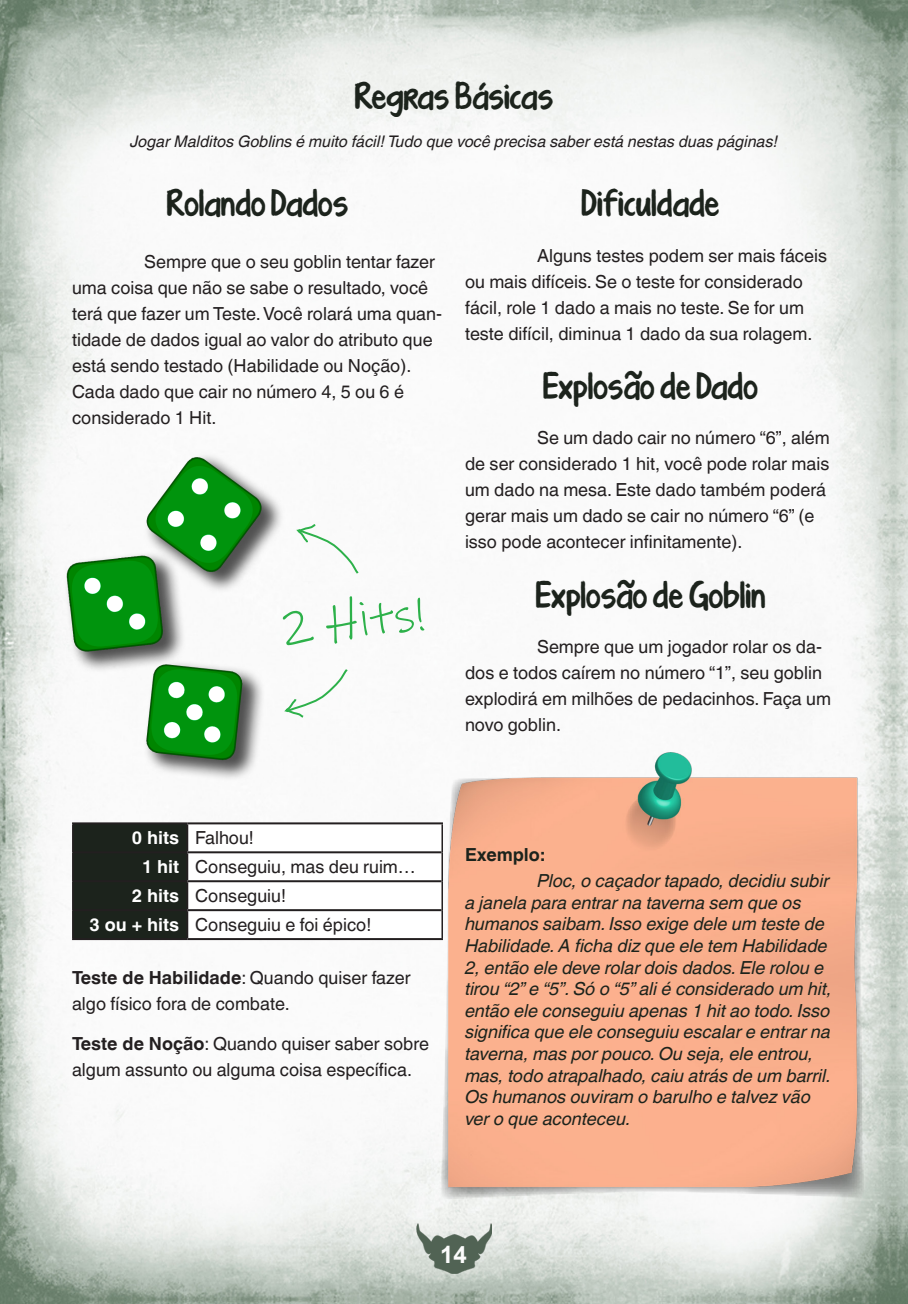
<style>
.page{position:relative;width:908px;height:1304px;background:#fff}
.page>*{position:absolute;margin:0;border:0;box-sizing:border-box;transform-origin:0 0}
.t1{font:48px "Ink Free";color:#2db14a}
.t2{font:28px "KG Turning Tables";color:#1c231c}
.t3{font:700 24px "Arial";color:#fcfcfc}
.t4{font:18px/26px "Helvetica World";color:#231f20}
.t5{font:italic 18px/21.6px "Helvetica World";color:#1c231c}
.t6{font:700 18px "Helvetica World";color:#fff}
.t7{font:700 18px "Helvetica World";color:#1c231c}
.t8{font:italic 16px "Helvetica World";color:#231f20}
.s1{font-weight:700}
</style>
<div class="page">
<img style="left:0;top:0;width:907px;height:1304px">
<img style="left:416px;top:1225px;width:75px;height:48px">
<img style="left:410px;top:752px;width:480px;height:473px">
<svg style="left:74px;top:824px;width:367px;height:114px"></svg>
<hr style="left:72px;top:822px;width:115px;height:2px;background:#231f20">
<hr style="left:187px;top:822px;width:256px;height:2px;background:#231f20">
<hr style="left:186px;top:824px;width:2px;height:27px;background:#231f20">
<hr style="left:74px;top:851px;width:113px;height:2px;background:#231f20">
<hr style="left:187px;top:851px;width:254px;height:2px;background:#231f20">
<hr style="left:186px;top:853px;width:2px;height:27px;background:#231f20">
<hr style="left:74px;top:880px;width:113px;height:2px;background:#231f20">
<hr style="left:187px;top:880px;width:254px;height:2px;background:#231f20">
<hr style="left:186px;top:882px;width:2px;height:27px;background:#231f20">
<hr style="left:74px;top:909px;width:113px;height:2px;background:#231f20">
<hr style="left:187px;top:909px;width:254px;height:2px;background:#231f20">
<hr style="left:186px;top:911px;width:2px;height:27px;background:#231f20">
<hr style="left:72px;top:938px;width:115px;height:2px;background:#231f20">
<hr style="left:187px;top:938px;width:256px;height:2px;background:#231f20">
<hr style="left:72px;top:824px;width:2px;height:28px;background:#231f20">
<hr style="left:441px;top:824px;width:2px;height:28px;background:#231f20">
<hr style="left:72px;top:852px;width:2px;height:29px;background:#231f20">
<hr style="left:441px;top:852px;width:2px;height:29px;background:#231f20">
<hr style="left:72px;top:881px;width:2px;height:29px;background:#231f20">
<hr style="left:441px;top:881px;width:2px;height:29px;background:#231f20">
<hr style="left:72px;top:910px;width:2px;height:28px;background:#231f20">
<hr style="left:441px;top:910px;width:2px;height:28px;background:#231f20">
<img style="left:64px;top:453px;width:220px;height:328px">
<svg style="left:283px;top:667px;width:66px;height:52px"></svg>
<svg style="left:295px;top:523px;width:65px;height:53px"></svg>
<p class="t2" style="left:355px;top:83px;width:200px">Regras Básicas</p>
<p class="t8" style="left:130px;top:132px;width:649px">Jogar Malditos Goblins é muito fácil! Tudo que você precisa saber está nestas duas páginas!</p>
<p class="t2" style="left:167px;top:190px;width:183px">Rolando Dados</p>
<p class="t4" style="left:72px;top:249px;width:371px;text-indent:72px">Sempre que o seu goblin tentar fazer uma coisa que não se sabe o resultado, você terá que fazer um Teste. Você rolará uma quan&shy;tidade de dados igual ao valor do atributo que está sendo testado (Habilidade ou Noção).<br>Cada dado que cair no número 4, 5 ou 6 é considerado 1 Hit.</p>
<p class="t1" style="left:277px;top:595px;width:146px;rotate:-5deg">2 Hits!</p>
<p class="t2" style="left:581px;top:190px;width:139px">Dificuldade</p>
<p class="t4" style="left:465px;top:242px;width:363px;text-indent:72px">Alguns testes podem ser mais fáceis ou mais difíceis. Se o teste for considerado fácil, role 1 dado a mais no teste. Se for um teste difícil, diminua 1 dado da sua rolagem.</p>
<p class="t2" style="left:542px;top:373px;width:216px">Explosão de Dado</p>
<p class="t4" style="left:465px;top:425px;width:366px;text-indent:72px">Se um dado cair no número “6”, além de ser considerado 1 hit, você pode rolar mais um dado na mesa. Este dado também poderá gerar mais um dado se cair no número “6” (e isso pode acontecer infinitamente).</p>
<p class="t2" style="left:535px;top:582px;width:231px">Explosão de Goblin</p>
<p class="t4" style="left:465px;top:634px;width:367px;text-indent:72px">Sempre que um jogador rolar os da&shy;dos e todos caírem no número “1”, seu goblin explodirá em milhões de pedacinhos. Faça um novo goblin.</p>
<p class="t6" style="left:132px;top:828px;width:49px">0 hits</p>
<p class="t4" style="left:195px;top:825px;width:60px">Falhou!</p>
<p class="t6" style="left:142px;top:856px;width:39px">1 hit</p>
<p class="t4" style="left:195px;top:854px;width:222px">Conseguiu, mas deu ruim…</p>
<p class="t6" style="left:132px;top:885px;width:49px">2 hits</p>
<p class="t4" style="left:195px;top:883px;width:92px">Conseguiu!</p>
<p class="t6" style="left:90px;top:914px;width:91px">3 ou + hits</p>
<p class="t4" style="left:195px;top:912px;width:177px">Conseguiu e foi épico!</p>
<p class="t4" style="left:72px;top:965px;width:340px"><span class="s1">Teste de Habilidade</span>: Quando quiser fazer algo físico fora de combate.</p>
<p class="t4" style="left:72px;top:1031px;width:358px"><span class="s1">Teste de Noção</span>: Quando quiser saber sobre algum assunto ou alguma coisa específica.</p>
<p class="t7" style="left:465px;top:844px;width:81px">Exemplo:</p>
<p class="t5" style="left:465px;top:870px;width:368px;text-indent:72px">Ploc, o caçador tapado, decidiu subir a janela para entrar na taverna sem que os humanos saibam. Isso exige dele um teste de Habilidade. A ficha diz que ele tem Habilidade 2, então ele deve rolar dois dados. Ele rolou e tirou “2” e “5”. Só o “5” ali é considerado um hit, então ele conseguiu apenas 1 hit ao todo. Isso significa que ele conseguiu escalar e entrar na taverna, mas por pouco. Ou seja, ele entrou, mas, todo atrapalhado, caiu atrás de um barril.<br>Os humanos ouviram o barulho e talvez vão ver o que aconteceu.</p>
<h3 class="t3" style="left:440px;top:1238px;width:28px">14</h3>
</div>
